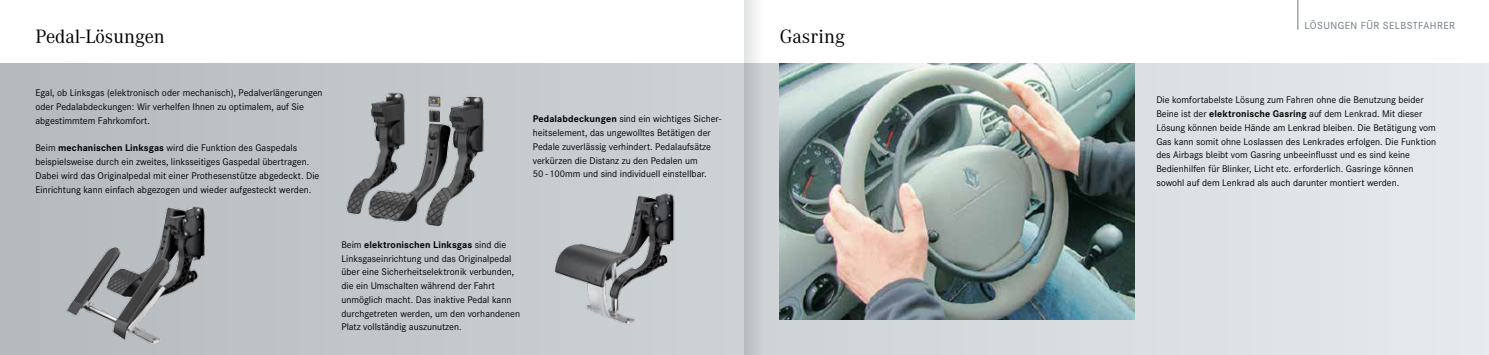
<style>
.page{position:relative;width:1489px;height:355px;background:#fff}
.page>*{position:absolute;margin:0;border:0;box-sizing:border-box;transform-origin:0 0}
.t1{font:20px "Corporate A";color:#000}
.t2{font:10.62px "Corporate S";letter-spacing:.04em;color:#70787d}
.t3{font:10px/13.8px "Corporate S";color:#000}
.s1{font-weight:700}
</style>
<div class="page">
<div style="left:0;top:64px;width:1488px;height:290px;background:linear-gradient(to right,#b4babe,#e6eaec)"></div>
<img style="left:780px;top:64px;width:354px;height:255px">
<img style="left:547px;top:187px;width:140px;height:137px">
<img style="left:333px;top:77px;width:165px;height:156px">
<img style="left:62px;top:198px;width:157px;height:148px">
<hr style="left:1297px;top:0;width:1px;height:30px;background:#70787d">
<svg style="left:744px;top:0;width:21px;height:354px;background:#caced1"></svg>
<h1 class="t1" style="left:35px;top:25px;width:131px">Pedal-Lösungen</h1>
<h1 class="t1" style="left:780px;top:25px;width:66px">Gasring</h1>
<p class="t3" style="left:35px;top:86px;width:289px">Egal, ob Linksgas (elektronisch oder mechanisch), Pedalverlängerungen oder Pedalabdeckungen: Wir verhelfen Ihnen zu optimalem, auf Sie abgestimmtem Fahrkomfort.</p>
<p class="t3" style="left:35px;top:141px;width:285px">Beim <span class="s1">mechanischen Linksgas</span> wird die Funktion des Gaspedals beispielsweise durch ein zweites, linksseitiges Gaspedal übertragen.<br>Dabei wird das Originalpedal mit einer Prothesenstütze abgedeckt. Die Einrichtung kann einfach abgezogen und wieder aufgesteckt werden.</p>
<p class="t3" style="left:533px;top:112px;width:190px"><span class="s1">Pedalabdeckungen</span> sind ein wichtiges Sicher&shy;heitselement, das ungewolltes Betätigen der Pedale zuverlässig verhindert. Pedalaufsätze verkürzen die Distanz zu den Pedalen um<br>50 - 100mm und sind individuell einstellbar.</p>
<p class="t3" style="left:341px;top:237px;width:180px">Beim <span class="s1">elektronischen Linksgas</span> sind die Linksgaseinrichtung und das Originalpedal über eine Sicherheitselektronik verbunden, die ein Umschalten während der Fahrt unmöglich macht. Das inaktive Pedal kann durchgetreten werden, um den vorhandenen Platz vollständig auszunutzen.</p>
<p class="t2" style="left:1304px;top:20px;width:152px">LÖSUNGEN FÜR SELBSTFAHRER</p>
<p class="t3" style="left:1156px;top:93px;width:281px">Die komfortabelste Lösung zum Fahren ohne die Benutzung beider Beine ist der <span class="s1">elektronische Gasring</span> auf dem Lenkrad. Mit dieser Lösung können beide Hände am Lenkrad bleiben. Die Betätigung vom Gas kann somit ohne Loslassen des Lenkrades erfolgen. Die Funktion des Airbags bleibt vom Gasring unbeeinflusst und es sind keine Bedienhilfen für Blinker, Licht etc. erforderlich. Gasringe können sowohl auf dem Lenkrad als auch darunter montiert werden.</p>
</div>
